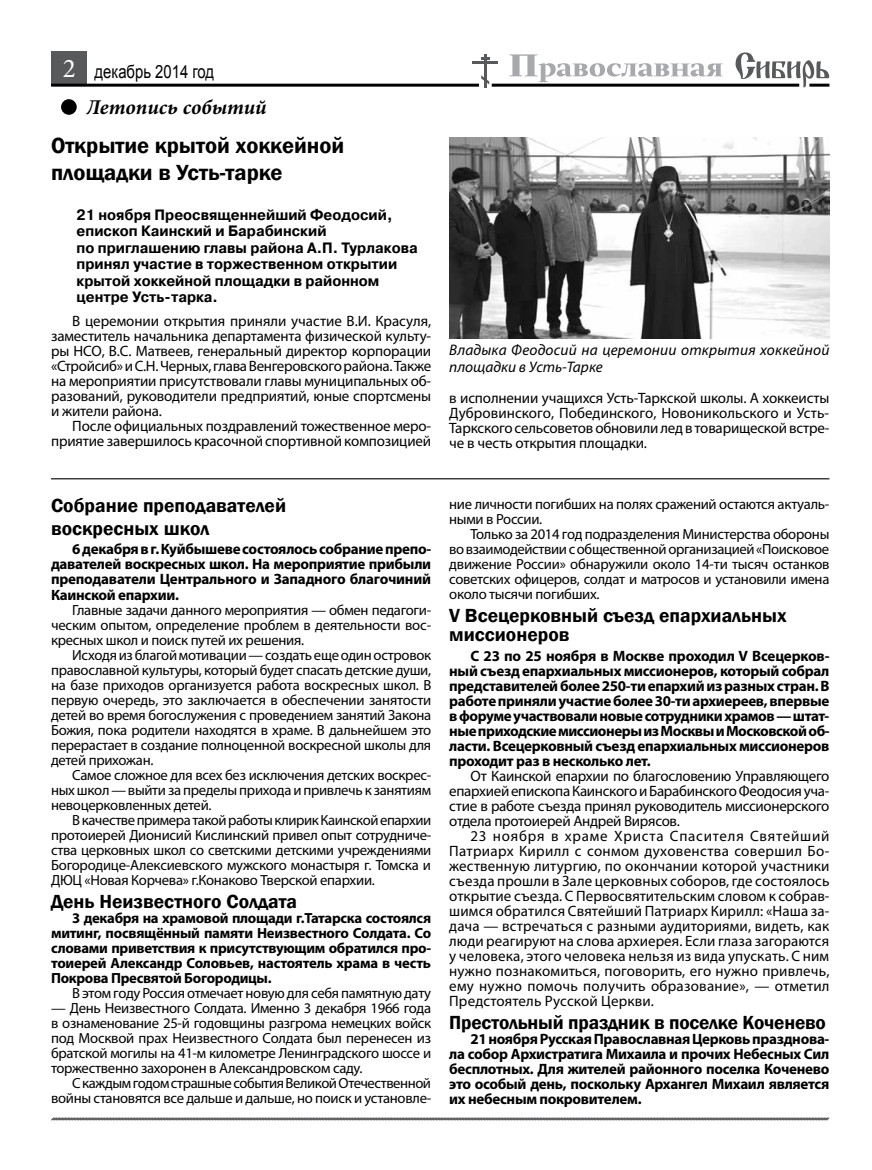
<style>
.page{position:relative;width:872px;height:1170px;background:#fff}
.page>*{position:absolute;margin:0;border:0;box-sizing:border-box;transform-origin:0 0}
.t1{font:600 22.5px/27px "Franklin Gothic";color:#000}
.t2{font:italic 700 21px "Minion Pro";color:#000}
.t3{font:600 19.5px/23.4px "Franklin Gothic";color:#000}
.t4{font:18.15px "Arial";color:#000;scale:.82 1}
.t5{font:italic 15.3px/16.8px "Myriad Pro";letter-spacing:.015em;color:#000}
.t6{font:15px/15px "Myriad Pro";letter-spacing:-.01em;color:#000;text-align:justify}
.t7{font:700 15px/15px "Myriad Pro";letter-spacing:-.02em;color:#000;text-align:justify}
.t8{font:700 15px/16.5px "zn Pragmatica";color:#000;scale:.95 1}
.t9{font:14.7px/15px "Myriad Pro";letter-spacing:-.02em;color:#000;text-align:justify}
.t10{font:700 14.7px/15px "Myriad Pro";letter-spacing:-.02em;color:#000;text-align:justify}
.s1{font-family:"Minion Pro";font-size:27px;color:#fff}
</style>
<div class="page">
<svg style="left:509px;top:54px;width:213px;height:28px"></svg>
<svg style="left:735px;top:52px;width:94px;height:35px"></svg>
<div style="left:51px;top:51px;width:36px;height:34px;background:#58595b"></div>
<hr style="left:51px;top:84px;width:428px;height:3px;background:#000">
<hr style="left:492px;top:84px;width:307px;height:3px;background:#000">
<hr style="left:809px;top:84px;width:20px;height:3px;background:#000">
<hr style="left:484px;top:55px;width:2px;height:33px;background:#58595b">
<hr style="left:473px;top:61px;width:25px;height:2px;background:#58595b">
<svg style="left:481px;top:57px;width:8px;height:2px"></svg>
<svg style="left:481px;top:75px;width:8px;height:9px"></svg>
<svg style="left:51px;top:1117px;width:779px;height:3px;background:#838485"></svg>
<div style="left:61px;top:99px;width:16px;height:16px;background:#000;border-radius:50%"></div>
<hr style="left:51px;top:478px;width:778px;height:1px;background:#000">
<img style="left:449px;top:137px;width:380px;height:201px">
<p class="t4" style="left:63px;top:59px;width:186px"><span class="s1">2</span> декабрь 2014 год</p>
<h2 class="t2" style="left:87px;top:92px;width:181px">Летопись событий</h2>
<h1 class="t1" style="left:51px;top:132px;width:295px">Открытие крытой хоккейной площадки в Усть-тарке</h1>
<p class="t8" style="left:77px;top:206px;width:361px">21 ноября Преосвященнейший Феодосий, епископ Каинский и Барабинский<br>по приглашению главы района А.П. Турлакова принял участие в торжественном открытии крытой хоккейной площадки в районном центре Усть-тарка.</p>
<p class="t6" style="left:51px;top:313px;width:382px;text-indent:21px">В церемонии открытия приняли участие В.И. Красуля, заместитель начальника департамента физической культу&shy;ры НСО, В.С. Матвеев, генеральный директор корпорации «Стройсиб» и С.Н. Черных, глава Венгеровского района. Также на мероприятии присутствовали главы муниципальных об&shy;разований, руководители предприятий, юные спортсмены и жители района.</p>
<p class="t6" style="left:51px;top:418px;width:382px;text-align:right">После официальных поздравлений тожественное меро&shy;приятие завершилось красочной спортивной композицией</p>
<p class="t5" style="left:449px;top:341px;width:382px">Владыка Феодосий на церемонии открытия хоккейной площадки в Усть-Тарке</p>
<p class="t6" style="left:449px;top:390px;width:382px">в исполнении учащихся Усть-Таркской школы. А хоккеисты Дубровинского, Побединского, Новоникольского и Усть-Таркского сельсоветов обновили лед в товарищеской встре&shy;че в честь открытия площадки.</p>
<h3 class="t3" style="left:51px;top:494px;width:236px">Собрание преподавателей воскресных школ</h3>
<p class="t7" style="left:51px;top:541px;width:382px;text-indent:21px">6 декабря в г. Куйбышеве состоялось собрание препо&shy;давателей воскресных школ. На мероприятие прибыли преподаватели Центрального и Западного благочиний Каинской епархии.</p>
<p class="t9" style="left:51px;top:601px;width:382px;text-indent:21px">Главные задачи данного мероприятия — обмен педагоги&shy;ческим опытом, определение проблем в деятельности вос&shy;кресных школ и поиск путей их решения.</p>
<p class="t9" style="left:51px;top:646px;width:382px;text-indent:21px">Исходя из благой мотивации — создать еще один островок православной культуры, который будет спасать детские души, на базе приходов организуется работа воскресных школ. В первую очередь, это заключается в обеспечении занятости детей во время богослужения с проведением занятий Закона Божия, пока родители находятся в храме. В дальнейшем это перерастает в создание полноценной воскресной школы для детей прихожан.</p>
<p class="t9" style="left:51px;top:766px;width:382px;text-indent:21px">Самое сложное для всех без исключения детских воскрес&shy;ных школ — выйти за пределы прихода и привлечь к занятиям невоцерковленных детей.</p>
<p class="t9" style="left:51px;top:811px;width:382px;text-indent:21px">В качестве примера такой работы клирик Каинской епархии протоиерей Дионисий Кислинский привел опыт сотрудниче&shy;ства церковных школ со светскими детскими учреждениями Богородице-Алексиевского мужского монастыря г. Томска и ДЮЦ «Новая Корчева» г.Конаково Тверской епархии.</p>
<h3 class="t3" style="left:51px;top:890px;width:247px">День Неизвестного Солдата</h3>
<p class="t10" style="left:51px;top:910px;width:382px;text-indent:21px">3 декабря на храмовой площади г.Татарска состоялся митинг, посвящённый памяти Неизвестного Солдата. Со словами приветствия к присутствующим обратился про&shy;тоиерей Александр Соловьев, настоятель храма в честь Покрова Пресвятой Богородицы.</p>
<p class="t9" style="left:72px;top:985px;width:360px">В этом году Россия отмечает новую для себя памятную дату</p>
<p class="t9" style="left:51px;top:1000px;width:382px">— День Неизвестного Солдата. Именно 3 декабря 1966 года в ознаменование 25-й годовщины разгрома немецких войск под Москвой прах Неизвестного Солдата был перенесен из братской могилы на 41-м километре Ленинградского шоссе и торжественно захоронен в Александровском саду.</p>
<p class="t9" style="left:51px;top:1075px;width:382px;text-align:right">С каждым годом страшные события Великой Отечественной войны становятся все дальше и дальше, но поиск и установле-</p>
<p class="t9" style="left:449px;top:496px;width:382px">ние личности погибших на полях сражений остаются актуаль&shy;ными в России.</p>
<p class="t9" style="left:449px;top:526px;width:382px;text-indent:21px">Только за 2014 год подразделения Министерства обороны во взаимодействии с общественной организацией «Поисковое движение России» обнаружили около 14-ти тысяч останков советских офицеров, солдат и матросов и установили имена около тысячи погибших.</p>
<h3 class="t3" style="left:449px;top:605px;width:339px;line-height:19.5px">V Всецерковный съезд епархиальных миссионеров</h3>
<p class="t7" style="left:449px;top:647px;width:382px;text-indent:21px">С 23 по 25 ноября в Москве проходил V Всецерков&shy;ный съезд епархиальных миссионеров, который собрал представителей более 250-ти епархий из разных стран. В работе приняли участие более 30-ти архиереев, впервые в форуме участвовали новые сотрудники храмов — штат&shy;ные приходские миссионеры из Москвы и Московской об&shy;ласти. Всецерковный съезд епархиальных миссионеров проходит раз в несколько лет.</p>
<p class="t6" style="left:449px;top:767px;width:382px;text-indent:21px">От Каинской епархии по благословению Управляющего епархией епископа Каинского и Барабинского Феодосия уча&shy;стие в работе съезда принял руководитель миссионерского отдела протоиерей Андрей Вирясов.</p>
<p class="t6" style="left:449px;top:827px;width:382px;text-indent:21px">23 ноября в храме Христа Спасителя Святейший Патриарх Кирилл с сонмом духовенства совершил Бо&shy;жественную литургию, по окончании которой участники съезда прошли в Зале церковных соборов, где состоялось открытие съезда. С Первосвятительским словом к собрав&shy;шимся обратился Святейший Патриарх Кирилл: «Наша за&shy;дача — встречаться с разными аудиториями, видеть, как люди реагируют на слова архиерея. Если глаза загораются у человека, этого человека нельзя из вида упускать. С ним нужно познакомиться, поговорить, его нужно привлечь, ему нужно помочь получить образование», — отметил Предстоятель Русской Церкви.</p>
<h3 class="t3" style="left:449px;top:1011px;width:378px">Престольный праздник в поселке Коченево</h3>
<p class="t7" style="left:449px;top:1030px;width:382px;text-indent:21px">21 ноября Русская Православная Церковь празднова&shy;ла собор Архистратига Михаила и прочих Небесных Сил бесплотных. Для жителей районного поселка Коченево это особый день, поскольку Архангел Михаил является их небесным покровителем.</p>
</div>
